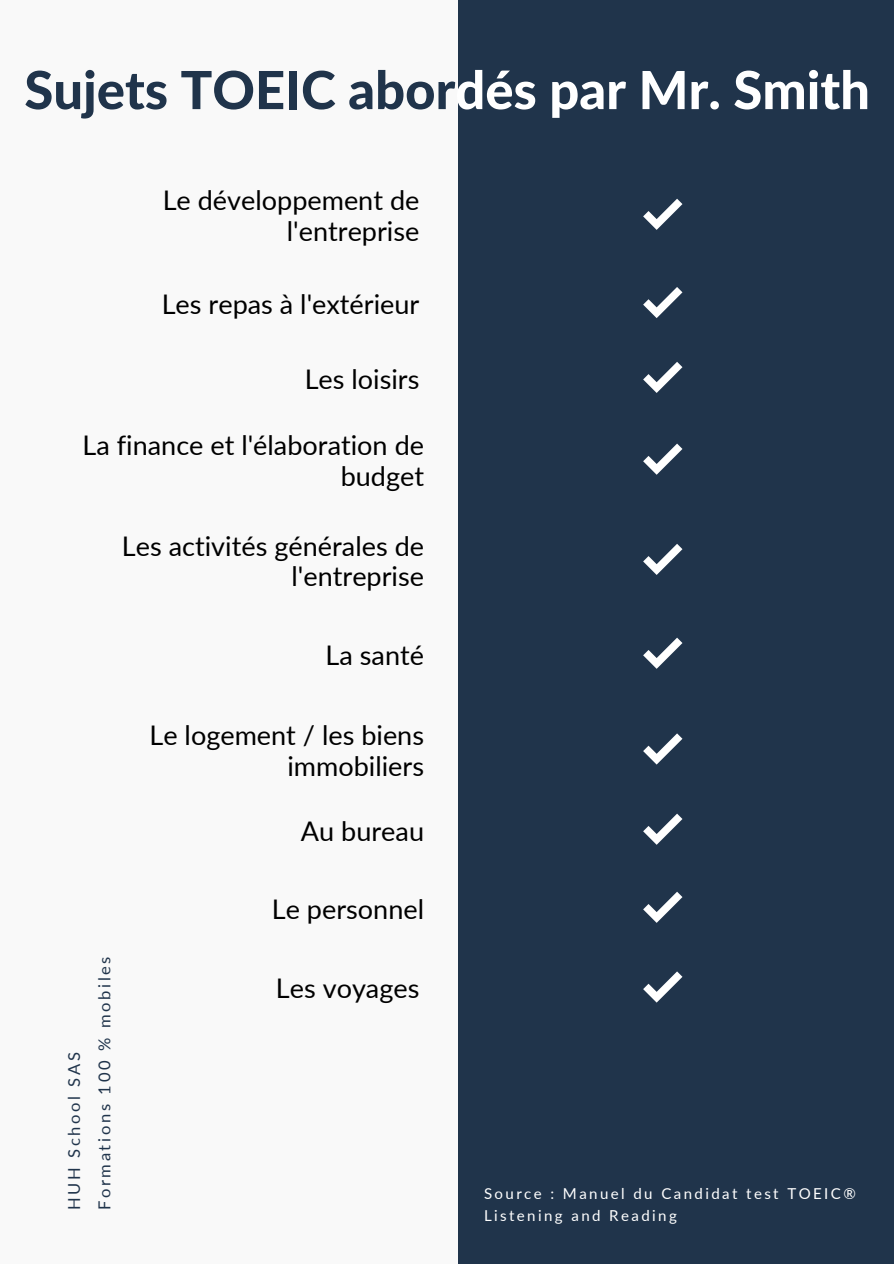
<style>
.page{position:relative;width:894px;height:1264px;background:#fff}
.page>*{position:absolute;margin:0;border:0;box-sizing:border-box;transform-origin:0 0}
.t1{font:800 52.5px "Lato";color:#20344b}
.t2{font:27px/30.5px "Lato";color:#000;text-align:right}
.t3{font:16.5px "Lato";letter-spacing:.16em;color:#20344b}
.t4{font:15px/21.5px "Lato";letter-spacing:.16em;color:#fff}
.s1{color:#fff}
</style>
<div class="page">
<div style="left:0;top:0;width:893px;height:1263px;background:#f9f9f9"></div>
<div style="left:459px;top:0;width:434px;height:1263px;background:#20344b"></div>
<svg style="left:643px;top:198px;width:40px;height:32px"></svg>
<svg style="left:643px;top:287px;width:40px;height:31px"></svg>
<svg style="left:643px;top:362px;width:40px;height:31px"></svg>
<svg style="left:643px;top:443px;width:40px;height:32px"></svg>
<svg style="left:643px;top:544px;width:40px;height:31px"></svg>
<svg style="left:643px;top:637px;width:40px;height:32px"></svg>
<svg style="left:643px;top:733px;width:40px;height:32px"></svg>
<svg style="left:643px;top:813px;width:40px;height:32px"></svg>
<svg style="left:643px;top:891px;width:40px;height:32px"></svg>
<svg style="left:643px;top:971px;width:40px;height:32px"></svg>
<p class="t1" style="left:24px;top:57px;width:846px">Sujets TOEIC abor<span class="s1">dés par Mr. Smith</span></p>
<p class="t2" style="left:163px;top:185px;width:258px">Le développement de l'entreprise</p>
<p class="t2" style="left:162px;top:288px;width:259px">Les repas à l'extérieur</p>
<p class="t2" style="left:304px;top:363px;width:116px">Les loisirs</p>
<p class="t2" style="left:82px;top:429px;width:343px">La finance et l'élaboration de budget</p>
<p class="t2" style="left:122px;top:530px;width:303px">Les activités générales de l'entreprise</p>
<p class="t2" style="left:325px;top:639px;width:100px">La santé</p>
<p class="t2" style="left:149px;top:719px;width:276px">Le logement / les biens immobiliers</p>
<p class="t2" style="left:301px;top:815px;width:125px">Au bureau</p>
<p class="t3" style="left:64px;top:1210px;width:160px;rotate:-90deg">HUH School SAS</p>
<p class="t3" style="left:94px;top:1210px;width:255px;rotate:-90deg">Formations 100 % mobiles</p>
<p class="t2" style="left:272px;top:893px;width:154px">Le personnel</p>
<p class="t2" style="left:276px;top:972px;width:145px">Les voyages</p>
<p class="t4" style="left:484px;top:1182px;width:373px">Source : Manuel du Candidat test TOEIC®<br>Listening and Reading</p>
</div>
